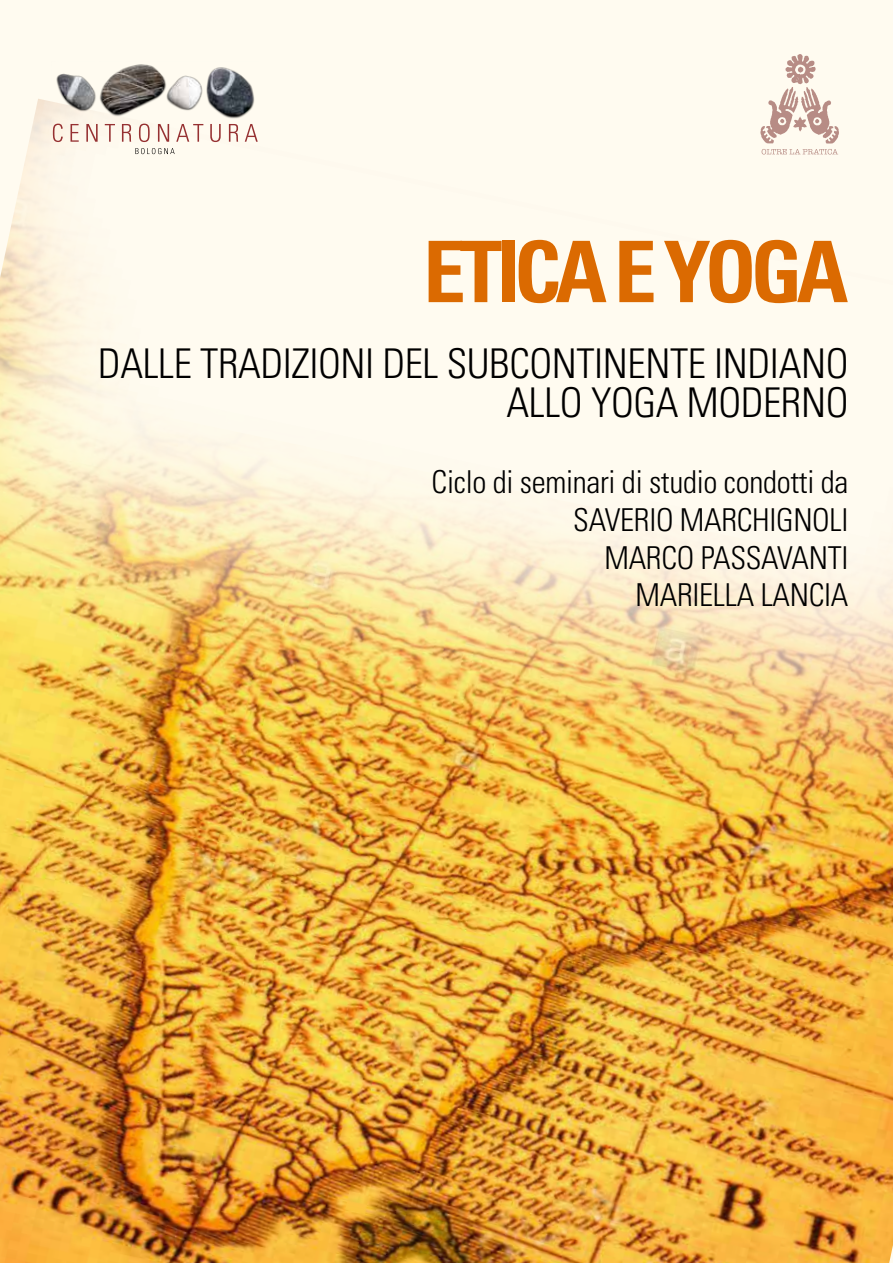
<style>
.page{position:relative;width:893px;height:1263px;background:#fffbf0}
.page>*{position:absolute;margin:0;border:0;box-sizing:border-box;transform-origin:0 0}
.t1{font:700 condensed 84.9px "Univers LT Std";letter-spacing:-.07em;color:#db6a01}
.t2{font:300 condensed 40.95px/39px "Univers";letter-spacing:-.01em;color:#000;text-align:right}
.t3{font:300 condensed 31.5px/37.8px "Univers";letter-spacing:-.01em;color:#000;text-align:right}
</style>
<div class="page">
<img style="left:0;top:99px;width:893px;height:1164px">
<svg style="left:760px;top:54px;width:79px;height:101px"></svg>
<svg style="left:53px;top:124px;width:205px;height:18px"></svg>
<svg style="left:135px;top:148px;width:40px;height:6px"></svg>
<img style="left:51px;top:64px;width:208px;height:57px">
<h1 class="t1" style="left:423px;top:223px;width:427px">ETICA E YOGA</h1>
<h2 class="t2" style="left:98px;top:348px;width:752px">DALLE TRADIZIONI DEL SUBCONTINENTE INDIANO<br>ALLO YOGA MODERNO</h2>
<p class="t3" style="left:432px;top:465px;width:418px">Ciclo di seminari di studio condotti da<br>SAVERIO MARCHIGNOLI<br>MARCO PASSAVANTI<br>MARIELLA LANCIA</p>
</div>
